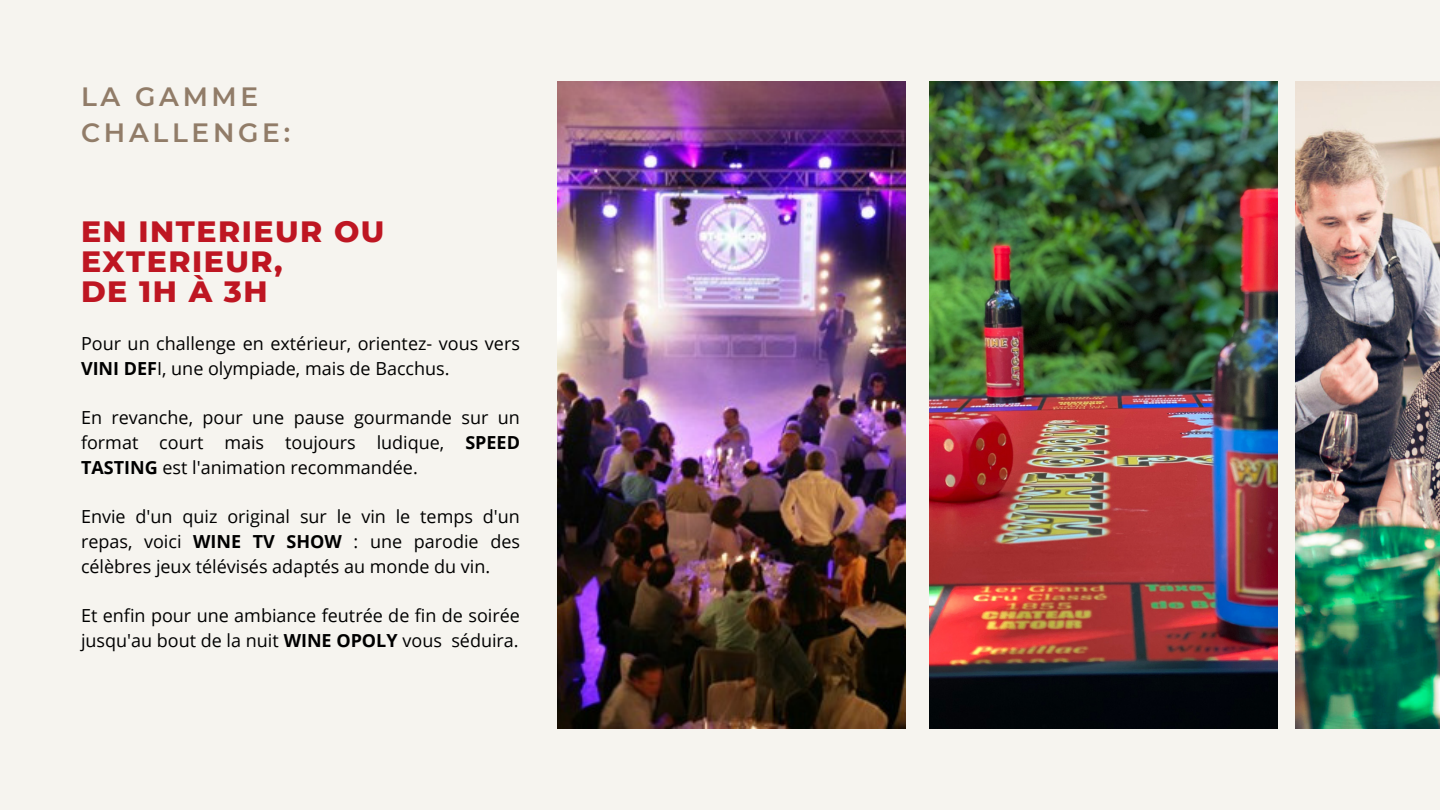
<style>
.page{position:relative;width:1440px;height:810px;background:#f6f4ef}
.page>*{position:absolute;margin:0;border:0;box-sizing:border-box;transform-origin:0 0}
.t1{font:800 30px/30px "Montserrat";letter-spacing:.05em;color:#be1622}
.t2{font:600 26.4px/36.2px "Montserrat";letter-spacing:.14em;color:#917c68}
.t3{font:18px/24.8px "Open Sans";color:#000}
.s1{font-weight:700}
</style>
<div class="page">
<img style="left:930px;top:81px;width:347px;height:648px">
<img style="left:558px;top:81px;width:347px;height:648px">
<img style="left:1295px;top:81px;width:145px;height:648px">
<h2 class="t2" style="left:81px;top:78px;width:211px">LA GAMME<br>CHALLENGE:</h2>
<h1 class="t1" style="left:81px;top:216px;width:305px">EN INTERIEUR OU<br>EXTERIEUR,<br>DE 1H À 3H</h1>
<p class="t3" style="left:81px;top:331px;width:441px">Pour un challenge en extérieur, orientez- vous vers<br><span class="s1">VINI DEF</span>I, une olympiade, mais de Bacchus.</p>
<p class="t3" style="left:81px;top:405px;width:441px;text-align:justify">En revanche, pour une pause gourmande sur un format court mais toujours ludique, <span class="s1">SPEED TASTING</span> est l'animation recommandée.</p>
<p class="t3" style="left:81px;top:504px;width:441px;text-align:justify">Envie d'un quiz original sur le vin le temps d'un repas, voici <span class="s1">WINE TV SHOW</span> : une parodie des célèbres jeux télévisés adaptés au monde du vin.</p>
<p class="t3" style="left:81px;top:603px;width:441px">Et enfin pour une ambiance feutrée de fin de soirée jusqu'au bout de la nuit <span class="s1">WINE OPOLY</span> vous séduira.</p>
</div>
